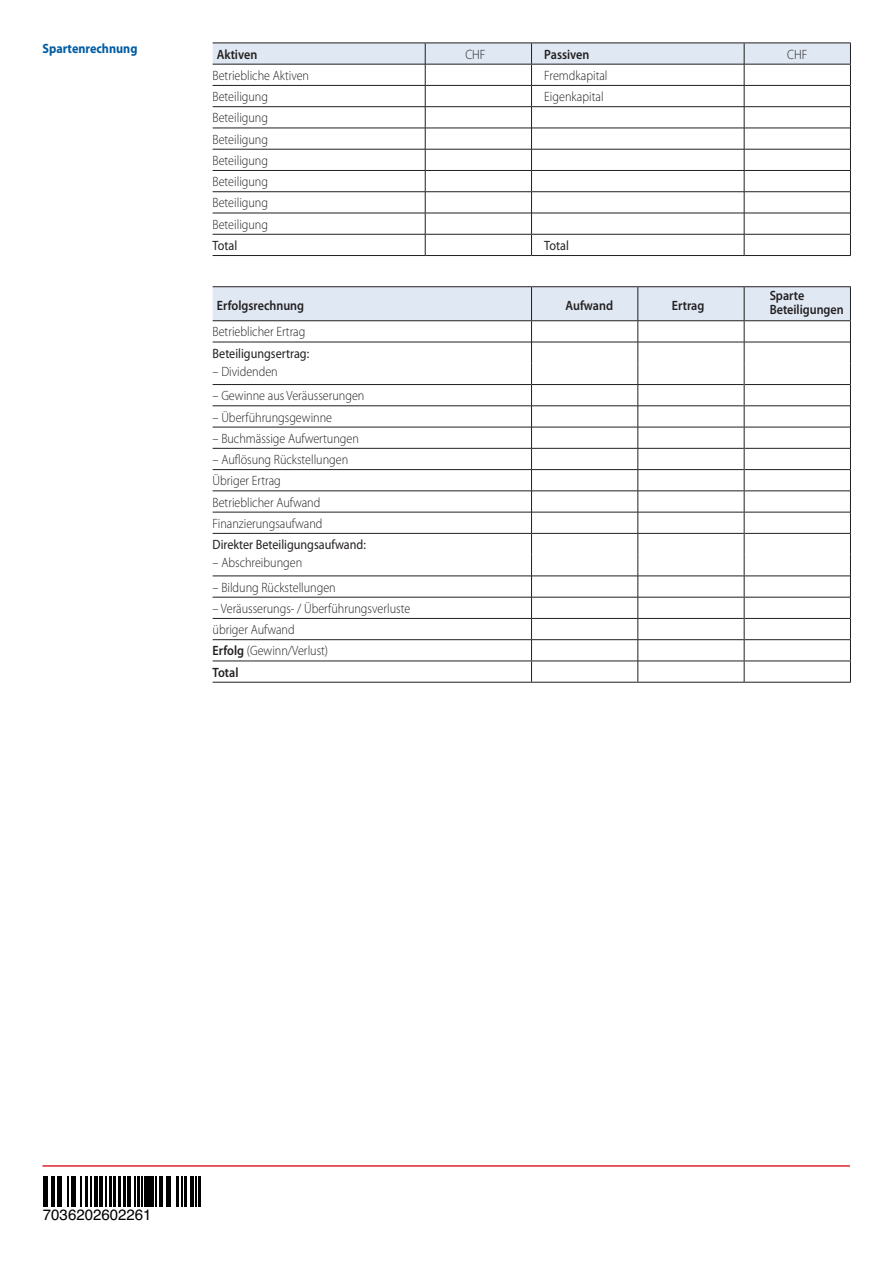
<style>
.page{position:relative;width:893px;height:1263px;background:#fff}
.page>*{position:absolute;margin:0;border:0;box-sizing:border-box;transform-origin:0 0}
.t1{font:15px "Helvetica";color:#000}
.wvDezimalPunkt{font:300 13.5px "Myriad Pro";color:#231f20;scale:.9 1}
.wvDezimalPunkt-2{font:600 13.5px "Myriad Pro";color:#231f20;scale:.9 1}
.wvDezimalPunkt-3{font:13.5px "Myriad Pro";color:#231f20;scale:.9 1}
.wvDezimalPunkt-4{font:700 13.5px "Myriad Pro";color:#015ca3;scale:.9 1}
.s1{font-weight:600}
</style>
<div class="page">
<hr style="left:43px;top:1177px;width:3px;height:30px;background:#000">
<hr style="left:47px;top:1177px;width:1px;height:30px;background:#000">
<hr style="left:51px;top:1177px;width:3px;height:30px;background:#000">
<hr style="left:57px;top:1177px;width:1px;height:30px;background:#000">
<hr style="left:60px;top:1177px;width:2px;height:30px;background:#000">
<hr style="left:67px;top:1177px;width:2px;height:30px;background:#000">
<hr style="left:71px;top:1177px;width:1px;height:30px;background:#000">
<hr style="left:74px;top:1177px;width:2px;height:30px;background:#000">
<hr style="left:80px;top:1177px;width:1px;height:30px;background:#000">
<hr style="left:85px;top:1177px;width:3px;height:30px;background:#000">
<hr style="left:90px;top:1177px;width:2px;height:30px;background:#000">
<hr style="left:94px;top:1177px;width:4px;height:30px;background:#000">
<hr style="left:99px;top:1177px;width:4px;height:30px;background:#000">
<hr style="left:106px;top:1177px;width:1px;height:30px;background:#000">
<hr style="left:110px;top:1177px;width:2px;height:30px;background:#000">
<hr style="left:113px;top:1177px;width:3px;height:30px;background:#000">
<hr style="left:118px;top:1177px;width:3px;height:30px;background:#000">
<hr style="left:124px;top:1177px;width:2px;height:30px;background:#000">
<hr style="left:127px;top:1177px;width:4px;height:30px;background:#000">
<hr style="left:134px;top:1177px;width:1px;height:30px;background:#000">
<hr style="left:138px;top:1177px;width:2px;height:30px;background:#000">
<hr style="left:142px;top:1177px;width:1px;height:30px;background:#000">
<div style="left:144px;top:1177px;width:5px;height:30px;background:#000"></div>
<hr style="left:151px;top:1177px;width:3px;height:30px;background:#000">
<hr style="left:156px;top:1177px;width:1px;height:30px;background:#000">
<hr style="left:159px;top:1177px;width:4px;height:30px;background:#000">
<hr style="left:166px;top:1177px;width:2px;height:30px;background:#000">
<hr style="left:170px;top:1177px;width:1px;height:30px;background:#000">
<hr style="left:176px;top:1177px;width:3px;height:30px;background:#000">
<hr style="left:181px;top:1177px;width:2px;height:30px;background:#000">
<hr style="left:184px;top:1177px;width:2px;height:30px;background:#000">
<hr style="left:190px;top:1177px;width:4px;height:30px;background:#000">
<hr style="left:195px;top:1177px;width:2px;height:30px;background:#000">
<hr style="left:198px;top:1177px;width:2px;height:30px;background:#000">
<hr style="left:43px;top:1165px;width:807px;height:2px;background:#db242d">
<hr style="left:531px;top:682px;width:107px;height:1px;background:#231f20">
<hr style="left:638px;top:682px;width:106px;height:1px;background:#231f20">
<hr style="left:744px;top:682px;width:107px;height:1px;background:#231f20">
<hr style="left:213px;top:286px;width:318px;height:1px;background:#231f20">
<hr style="left:531px;top:286px;width:107px;height:1px;background:#231f20">
<hr style="left:638px;top:286px;width:106px;height:1px;background:#231f20">
<hr style="left:744px;top:286px;width:107px;height:1px;background:#231f20">
<hr style="left:213px;top:682px;width:318px;height:1px;background:#231f20">
<svg style="left:213px;top:287px;width:638px;height:395px"></svg>
<hr style="left:213px;top:255px;width:212px;height:1px;background:#231f20">
<hr style="left:425px;top:255px;width:106px;height:1px;background:#231f20">
<hr style="left:531px;top:255px;width:213px;height:1px;background:#231f20">
<hr style="left:744px;top:255px;width:107px;height:1px;background:#231f20">
<svg style="left:213px;top:43px;width:638px;height:212px"></svg>
<hr style="left:532px;top:234px;width:212px;height:1px;background:#231f20">
<p class="wvDezimalPunkt-4" style="left:43px;top:41px;width:107px">Spartenrechnung</p>
<p class="wvDezimalPunkt-2" style="left:217px;top:47px;width:46px">Aktiven</p>
<p class="wvDezimalPunkt" style="left:465px;top:47px;width:24px">CHF</p>
<p class="wvDezimalPunkt-2" style="left:544px;top:47px;width:52px">Passiven</p>
<p class="wvDezimalPunkt" style="left:787px;top:47px;width:24px">CHF</p>
<p class="wvDezimalPunkt" style="left:213px;top:68px;width:109px">Betriebliche Aktiven</p>
<p class="wvDezimalPunkt" style="left:544px;top:68px;width:72px">Fremdkapital</p>
<p class="wvDezimalPunkt" style="left:213px;top:89px;width:63px">Beteiligung</p>
<p class="wvDezimalPunkt" style="left:544px;top:89px;width:67px">Eigenkapital</p>
<p class="wvDezimalPunkt" style="left:213px;top:110px;width:63px">Beteiligung</p>
<p class="wvDezimalPunkt" style="left:213px;top:132px;width:63px">Beteiligung</p>
<p class="wvDezimalPunkt" style="left:213px;top:153px;width:63px">Beteiligung</p>
<p class="wvDezimalPunkt" style="left:213px;top:174px;width:63px">Beteiligung</p>
<p class="wvDezimalPunkt" style="left:213px;top:195px;width:63px">Beteiligung</p>
<p class="wvDezimalPunkt" style="left:213px;top:217px;width:63px">Beteiligung</p>
<p class="wvDezimalPunkt-3" style="left:213px;top:238px;width:29px">Total</p>
<p class="wvDezimalPunkt-3" style="left:544px;top:238px;width:29px">Total</p>
<p class="wvDezimalPunkt-2" style="left:217px;top:298px;width:99px">Erfolgsrechnung</p>
<p class="wvDezimalPunkt-2" style="left:566px;top:298px;width:54px">Aufwand</p>
<p class="wvDezimalPunkt-2" style="left:672px;top:298px;width:38px">Ertrag</p>
<p class="wvDezimalPunkt" style="left:213px;top:324px;width:105px">Betrieblicher Ertrag</p>
<p class="wvDezimalPunkt-3" style="left:213px;top:346px;width:109px">Beteiligungsertrag:</p>
<p class="wvDezimalPunkt" style="left:213px;top:364px;width:74px">– Dividenden</p>
<p class="wvDezimalPunkt" style="left:213px;top:388px;width:170px">– Gewinne aus Veräusserungen</p>
<p class="wvDezimalPunkt" style="left:213px;top:410px;width:134px">– Überführungsgewinne</p>
<p class="wvDezimalPunkt" style="left:213px;top:431px;width:164px">– Buchmässige Aufwertungen</p>
<p class="wvDezimalPunkt" style="left:213px;top:452px;width:152px">– Auflösung Rückstellungen</p>
<p class="wvDezimalPunkt" style="left:213px;top:473px;width:77px">Übriger Ertrag</p>
<p class="wvDezimalPunkt" style="left:213px;top:495px;width:121px">Betrieblicher Aufwand</p>
<p class="wvDezimalPunkt" style="left:213px;top:516px;width:124px">Finanzierungsaufwand</p>
<p class="wvDezimalPunkt-3" style="left:213px;top:537px;width:172px">Direkter Beteiligungsaufwand:</p>
<p class="wvDezimalPunkt" style="left:213px;top:555px;width:101px">– Abschreibungen</p>
<p class="wvDezimalPunkt" style="left:213px;top:580px;width:138px">– Bildung Rückstellungen</p>
<p class="wvDezimalPunkt" style="left:213px;top:601px;width:221px">– Veräusserungs- / Überführungsverluste</p>
<p class="wvDezimalPunkt" style="left:213px;top:622px;width:93px">übriger Aufwand</p>
<p class="wvDezimalPunkt" style="left:213px;top:643px;width:130px"><span class="s1">Erfolg</span> (Gewinn/Verlust)</p>
<p class="wvDezimalPunkt-2" style="left:213px;top:665px;width:30px">Total</p>
<p class="wvDezimalPunkt-2" style="left:770px;top:288px;width:40px">Sparte</p>
<p class="wvDezimalPunkt-2" style="left:770px;top:302px;width:84px">Beteiligungen</p>
<p class="t1" style="left:43px;top:1203px;width:110px">7036202602261</p>
</div>
